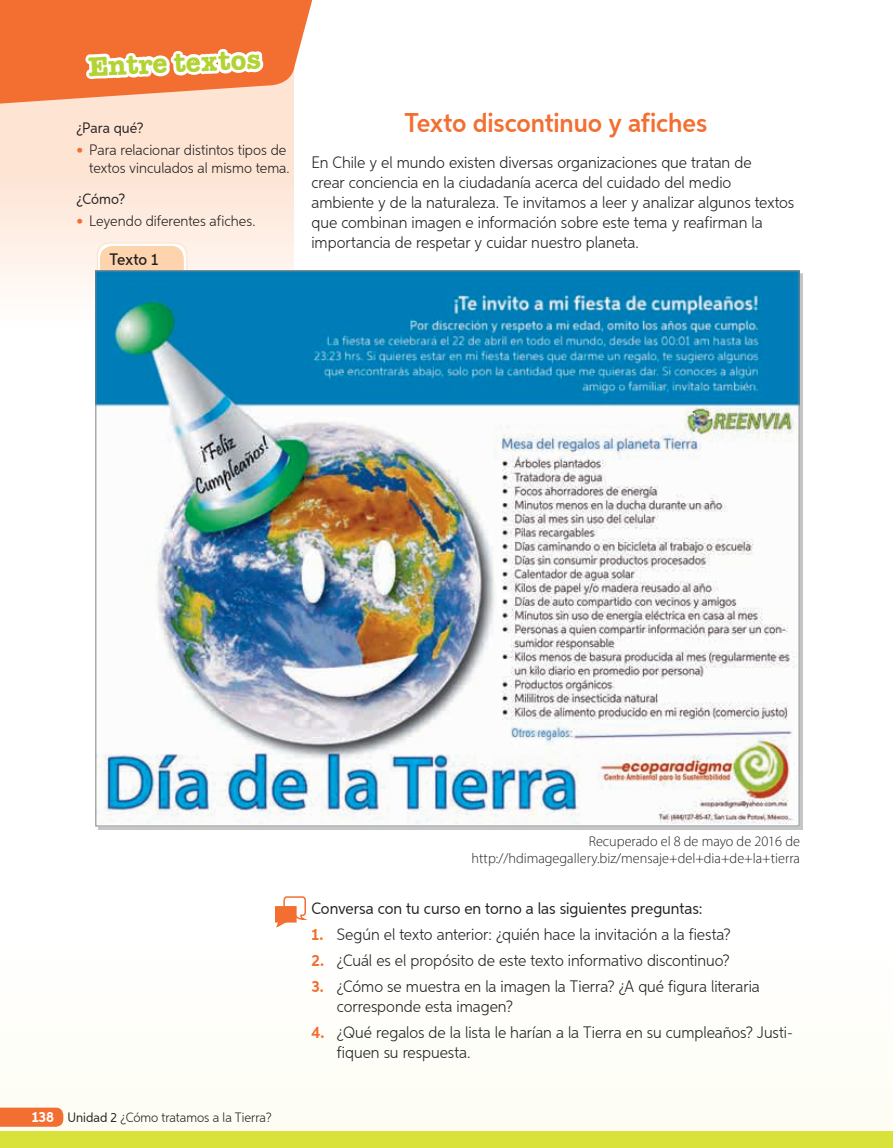
<style>
.page{position:relative;width:893px;height:1148px;background:#fff}
.page>*{position:absolute;margin:0;border:0;box-sizing:border-box;transform-origin:0 0}
.t1{font:600 27px "Aspira Nar";letter-spacing:-.005em;color:#f36e31}
.t2{font:700 27px "American Typewriter Std";color:#b3d234}
.t3{font:300 16.5px/19.8px "Aspira Nar";color:#231f20}
.t4{font:16.5px "Aspira Nar";color:#231f20}
.t5{font:500 16.5px "Aspira Nar";color:#231f20}
.t6{font:300 15px/18px "Aspira Nar";color:#231f20;text-align:right}
.t7{font:15px "Aspira Nar";letter-spacing:.005em;color:#231f20}
.t8{font:300 14.25px/17.1px "Myriad Pro";color:#231f20;text-align:right}
.t9{font:300 13.5px "Aspira Nar";color:#231f20}
.s1{font-weight:500;color:#f36e31}
.s2{font-size:15px}
.s3{font-weight:700;font-size:15px;color:#fff}
.s4{font-weight:400}
.s5{font-weight:700;color:#f36e31}
</style>
<div class="page">
<div style="left:0;top:929px;width:893px;height:219px;background:#fefefa"></div>
<div style="left:0;top:1131px;width:893px;height:17px;background:#d9e13b"></div>
<svg style="left:0;top:1108px;width:63px;height:19px"></svg>
<img style="left:97px;top:272px;width:700px;height:552px">
<svg style="left:275px;top:896px;width:32px;height:32px"></svg>
<svg style="left:0;top:0;width:313px;height:348px"></svg>
<h1 class="t2" style="left:88px;top:50px;width:174px;rotate:-2deg">Entre textos</h1>
<p class="t7" style="left:76px;top:118px;width:68px">¿Para qué?</p>
<p class="t6" style="left:76px;top:140px;width:215px"><span class="s1">•</span> Para relacionar distintos tipos de textos vinculados al mismo tema.</p>
<p class="t7" style="left:76px;top:189px;width:50px">¿Cómo?</p>
<p class="t6" style="left:76px;top:211px;width:180px"><span class="s1">•</span> Leyendo diferentes afiches.</p>
<p class="t5" style="left:110px;top:249px;width:50px">Texto 1</p>
<h1 class="t1" style="left:405px;top:106px;width:304px">Texto discontinuo y afiches</h1>
<p class="t3" style="left:311px;top:152px;width:484px">En Chile y el mundo existen diversas organizaciones que tratan de<br>crear conciencia en la ciudadanía acerca del cuidado del medio ambiente y de la naturaleza. Te invitamos a leer y analizar algunos textos que combinan imagen e información sobre este tema y reafirman la importancia de respetar y cuidar nuestro planeta.</p>
<p class="t9" style="left:18px;top:1109px;width:255px"><span class="s2">138</span><span class="s3">138</span> <span class="s4">Unidad 2</span> ¿Cómo tratamos a la Tierra?</p>
<p class="t8" style="left:472px;top:832px;width:330px">Recuperado el 8 de mayo de 2016 de http://hdimagegallery.biz/mensaje+del+dia+de+la+tierra</p>
<p class="t4" style="left:311px;top:898px;width:393px">Conversa con tu curso en torno a las siguientes preguntas:</p>
<p class="t3" style="left:311px;top:924px;width:421px"><span class="s5">1.</span> Según el texto anterior: ¿quién hace la invitación a la fiesta?</p>
<p class="t3" style="left:311px;top:950px;width:420px"><span class="s5">2.</span> ¿Cuál es el propósito de este texto informativo discontinuo?</p>
<p class="t3" style="left:337px;top:976px;width:424px;text-indent:-26px"><span class="s5">3.</span> ¿Cómo se muestra en la imagen la Tierra? ¿A qué figura literaria corresponde esta imagen?</p>
<p class="t3" style="left:337px;top:1022px;width:457px;text-indent:-26px"><span class="s5">4.</span> ¿Qué regalos de la lista le harían a la Tierra en su cumpleaños? Justi&shy;fiquen su respuesta.</p>
</div>
